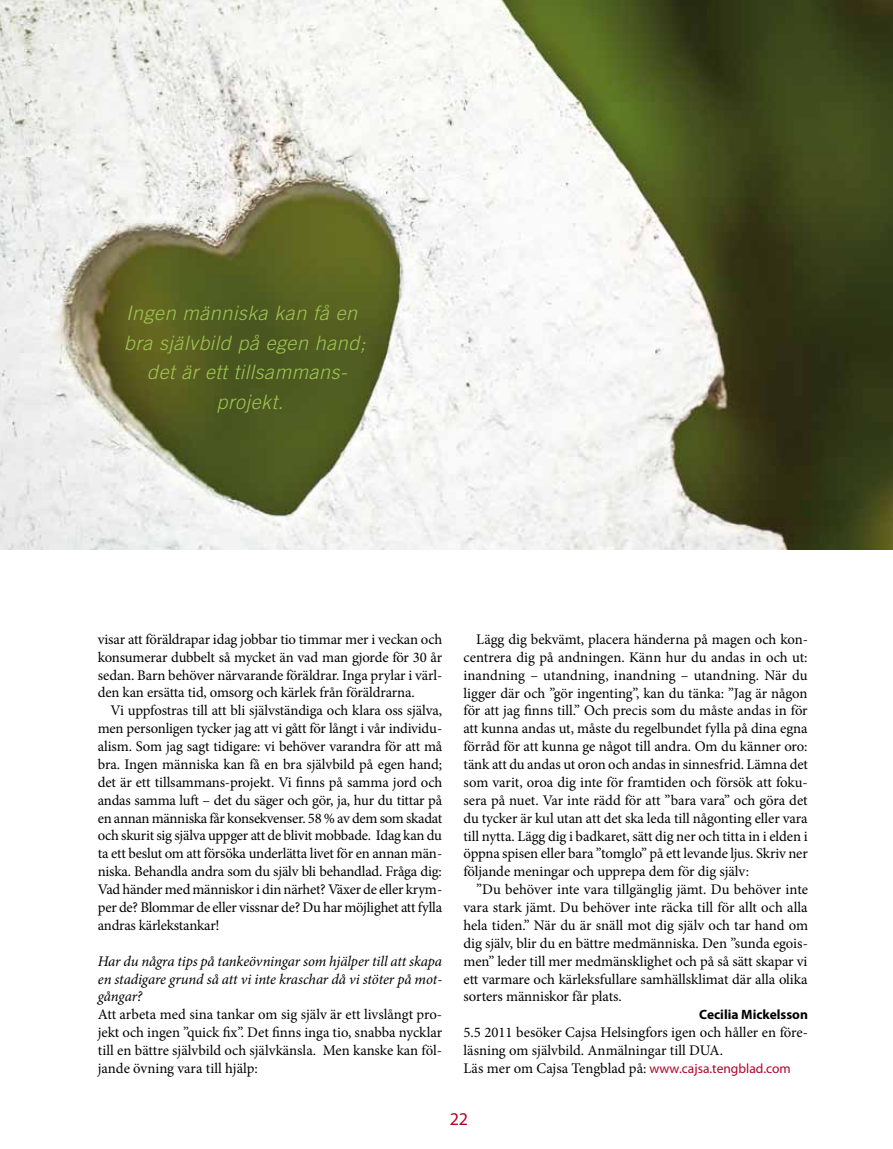
<style>
.page{position:relative;width:893px;height:1149px;background:#fff}
.page>*{position:absolute;margin:0;border:0;box-sizing:border-box;transform-origin:0 0}
.t1{font:italic 300 19.8px/29.7px "Trade Gothic";letter-spacing:.03em;color:#a1c653;text-align:center}
.t2{font:18px "Myriad Pro";color:#af0527}
.t3{font:14.7px/17.9px "Minion Pro";letter-spacing:-.01em;color:#000;text-align:justify}
.t4{font:italic 14.7px/17.9px "Minion Pro";letter-spacing:-.01em;color:#000;text-align:justify}
.t5{font:700 13.5px "Myriad Pro";color:#000}
.s1{font-family:"Myriad Pro";font-size:13.5px;color:#af0527}
</style>
<div class="page">
<img style="left:0;top:0;width:893px;height:549px">
<h1 class="t1" style="left:124px;top:298px;width:243px">Ingen människa kan få en bra självbild på egen hand; det är ett tillsammans&shy;projekt.</h1>
<p class="t3" style="left:98px;top:630px;width:346px">visar att föräldrapar idag jobbar tio timmar mer i veckan och konsumerar dubbelt så mycket än vad man gjorde för 30 år sedan. Barn behöver närvarande föräldrar. Inga prylar i värl&shy;den kan ersätta tid, omsorg och kärlek från föräldrarna.</p>
<p class="t3" style="left:98px;top:701px;width:346px;text-indent:13px">Vi uppfostras till att bli självständiga och klara oss själva, men personligen tycker jag att vi gått för långt i vår individu&shy;alism. Som jag sagt tidigare: vi behöver varandra för att må bra. Ingen människa kan få en bra självbild på egen hand; det är ett tillsammans-projekt. Vi finns på samma jord och andas samma luft – det du säger och gör, ja, hur du tittar på en annan människa får konsekvenser. 58 % av dem som skadat och skurit sig själva uppger att de blivit mobbade. Idag kan du ta ett beslut om att försöka underlätta livet för en annan män&shy;niska. Behandla andra som du själv bli behandlad. Fråga dig:<br>Vad händer med människor i din närhet? Växer de eller krym&shy;per de? Blommar de eller vissnar de? Du har möjlighet att fylla andras kärlekstankar!</p>
<p class="t4" style="left:98px;top:951px;width:346px">Har du några tips på tankeövningar som hjälper till att skapa en stadigare grund så att vi inte kraschar då vi stöter på mot&shy;gångar?</p>
<p class="t3" style="left:98px;top:1005px;width:346px">Att arbeta med sina tankar om sig själv är ett livslångt pro&shy;jekt och ingen ”quick fix”. Det finns inga tio, snabba nycklar till en bättre självbild och självkänsla. Men kanske kan föl&shy;jande övning vara till hjälp:</p>
<p class="t3" style="left:463px;top:630px;width:346px;text-indent:13px">Lägg dig bekvämt, placera händerna på magen och kon&shy;centrera dig på andningen. Känn hur du andas in och ut: inandning – utandning, inandning – utandning. När du ligger där och ”gör ingenting”, kan du tänka: ”Jag är någon för att jag finns till.” Och precis som du måste andas in för att kunna andas ut, måste du regelbundet fylla på dina egna förråd för att kunna ge något till andra. Om du känner oro: tänk att du andas ut oron och andas in sinnesfrid. Lämna det som varit, oroa dig inte för framtiden och försök att foku&shy;sera på nuet. Var inte rädd för att ”bara vara” och göra det du tycker är kul utan att det ska leda till någonting eller vara till nytta. Lägg dig i badkaret, sätt dig ner och titta in i elden i öppna spisen eller bara ”tomglo” på ett levande ljus. Skriv ner följande meningar och upprepa dem för dig själv:</p>
<p class="t3" style="left:463px;top:880px;width:346px;text-indent:13px">”Du behöver inte vara tillgänglig jämt. Du behöver inte vara stark jämt. Du behöver inte räcka till för allt och alla hela tiden.” När du är snäll mot dig själv och tar hand om dig själv, blir du en bättre medmänniska. Den ”sunda egois&shy;men” leder till mer medmänsklighet och på så sätt skapar vi ett varmare och kärleksfullare samhällsklimat där alla olika sorters människor får plats.</p>
<p class="t5" style="left:699px;top:1005px;width:110px">Cecilia Mickelsson</p>
<p class="t3" style="left:463px;top:1023px;width:346px;text-align:left">5.5 2011 besöker Cajsa Helsingfors igen och håller en före&shy;läsning om självbild. Anmälningar till DUA.<br>Läs mer om Cajsa Tengblad på: <span class="s1">www.cajsa.tengblad.com</span></p>
<p class="t2" style="left:450px;top:1107px;width:20px">22</p>
</div>
